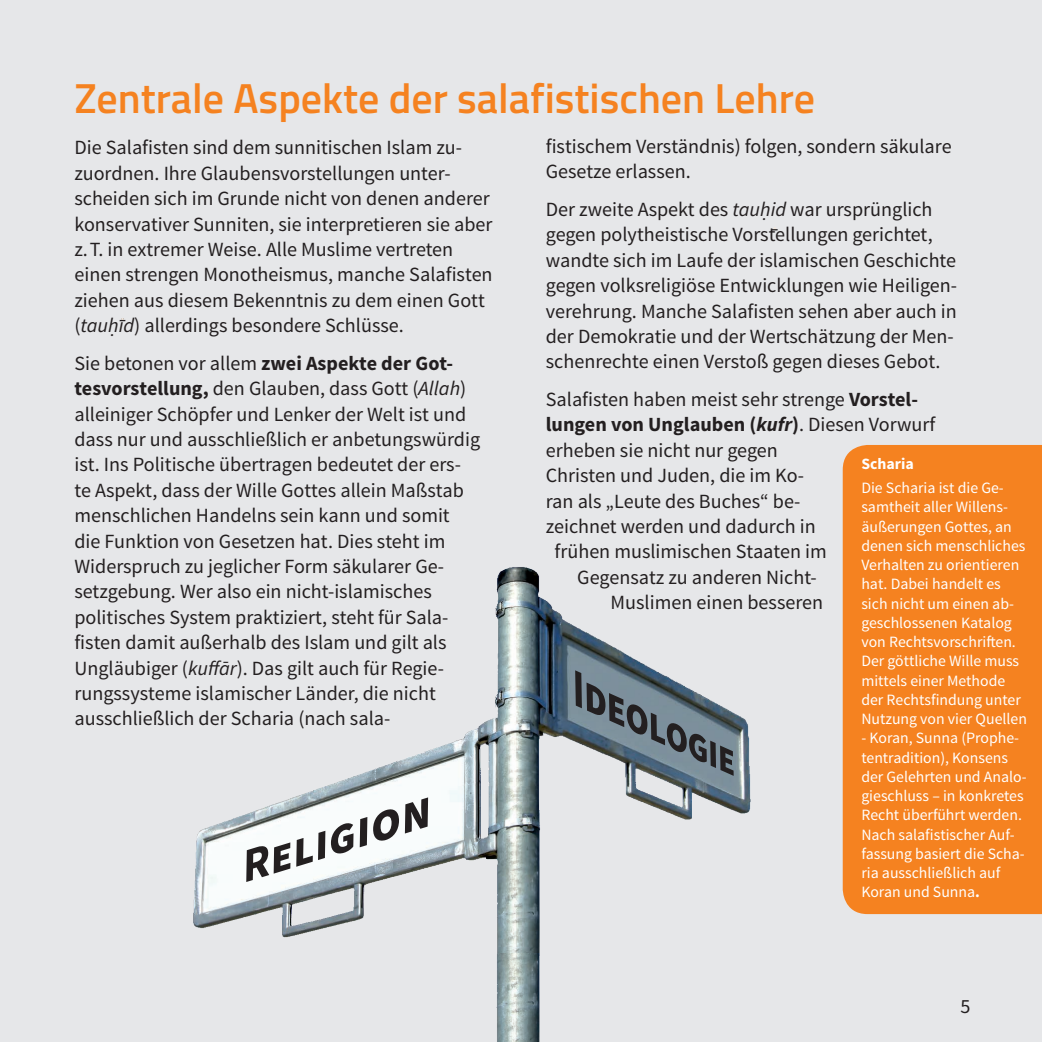
<style>
.page{position:relative;width:1042px;height:1042px;background:#e6e7e9}
.page>*{position:absolute;margin:0;border:0;box-sizing:border-box;transform-origin:0 0}
.t1{font:italic 700 49px "Source Sans Pro";color:#231f20;scale:.93 1}
.t2{font:italic 700 46.38px "Source Sans Pro";color:#231f20}
.t3{font:600 42px "Titillium";color:#f58220}
.t4{font:20.12px/25.4px "Source Sans Pro";color:#231f20}
.t5{font:700 20.12px "Source Sans Pro";color:#231f20}
.t6{font:15.75px/19.2px "Source Sans Pro";color:#fff}
.t7{font:700 15.75px "Source Sans Pro";color:#fff}
.s1{font-style:italic}
.s2{font-weight:700}
.s3{font-weight:400}
.s4{font-size:48.12px}
.s5{font-size:47.25px}
.s6{font-size:46.38px}
.s7{font-size:45.5px}
.s8{font-size:44.62px}
.s9{font-size:43.75px}
.s10{font-size:42.88px}
.s11{font-size:42px}
.s12{font-size:49px}
.s13{font-size:49.88px}
.s14{font-size:50.75px}
.s15{font-size:51.62px}
.s16{font-size:52.5px}
</style>
<div class="page">
<div style="left:887px;top:445px;width:155px;height:469px;background:#f58220"></div>
<img style="left:193px;top:445px;width:694px;height:508px">
<img style="left:496px;top:953px;width:44px;height:89px">
<h3 class="t3" style="left:74px;top:67px;width:742px">Zentrale Aspekte der salafistischen Lehre</h3>
<p class="t4" style="left:74px;top:135px;width:420px">Die Salafisten sind dem sunnitischen Islam zu&shy;zuordnen. Ihre Glaubensvorstellungen unter&shy;scheiden sich im Grunde nicht von denen anderer konservativer Sunniten, sie interpretieren sie aber z.T. in extremer Weise. Alle Muslime vertreten einen strengen Monotheismus, manche Salafisten ziehen aus diesem Bekenntnis zu dem einen Gott (<span class="s1">tauḥid</span>) allerdings besondere Schlüsse.</p>
<p class="t4" style="left:74px;top:351px;width:407px">Sie betonen vor allem <span class="s2">zwei Aspekte der Got&shy;tesvorstellung,</span> den Glauben, dass Gott (<span class="s1">Allah</span>) alleiniger Schöpfer und Lenker der Welt ist und dass nur und ausschließlich er anbetungswürdig ist. Ins Politische übertragen bedeutet der ers&shy;te Aspekt, dass der Wille Gottes allein Maßstab menschlichen Handelns sein kann und somit die Funktion von Gesetzen hat. Dies steht im Widerspruch zu jeglicher Form säkularer Ge&shy;setzgebung. Wer also ein nicht-islamisches politisches System praktiziert, steht für Sala&shy;fisten damit außerhalb des Islam und gilt als Ungläubiger (<span class="s1">kuffār</span>). Das gilt auch für Regie&shy;rungssysteme islamischer Länder, die nicht ausschließlich der Scharia (nach sala-</p>
<p class="t4" style="left:546px;top:134px;width:407px">fistischem Verständnis) folgen, sondern säkulare<br>Gesetze erlassen.</p>
<p class="t4" style="left:546px;top:197px;width:413px">Der zweite Aspekt des <span class="s1">tauḥid</span> war ursprünglich gegen polytheistische Vorstellungen gerichtet, wandte sich im Laufe der islamischen Geschichte gegen volksreligiöse Entwicklungen wie Heiligen&shy;verehrung. Manche Salafisten sehen aber auch in der Demokratie und der Wertschätzung der Men&shy;schenrechte einen Verstoß gegen dieses Gebot.</p>
<p class="t4" style="left:546px;top:387px;width:374px">Salafisten haben meist sehr strenge <span class="s2">Vorstel-</span></p>
<p class="t5" style="left:546px;top:412px;width:391px">lungen von Unglauben (<span class="s1">kufr</span>)<span class="s3">. Diesen Vorwurf</span></p>
<p class="t4" style="left:546px;top:438px;width:234px">erheben sie nicht nur gegen</p>
<p class="t4" style="left:546px;top:463px;width:260px">Christen und Juden, die im Ko-</p>
<p class="t4" style="left:546px;top:488px;width:256px">ran als „Leute des Buches“ be-</p>
<p class="t4" style="left:546px;top:514px;width:272px">zeichnet werden und dadurch in</p>
<p class="t4" style="left:554px;top:539px;width:274px">frühen muslimischen Staaten im</p>
<p class="t4" style="left:577px;top:565px;width:241px">Gegensatz zu anderen Nicht-</p>
<p class="t4" style="left:610px;top:590px;width:214px">Muslimen einen besseren</p>
<p class="t7" style="left:861px;top:453px;width:54px">Scharia</p>
<p class="t6" style="left:861px;top:478px;width:167px">Die Scharia ist die Ge&shy;samtheit aller Willens&shy;äußerungen Gottes, an denen sich menschliches<br>Verhalten zu orientieren hat. Dabei handelt es sich nicht um einen ab&shy;geschlossenen Katalog von Rechtsvorschriften.<br>Der göttliche Wille muss mittels einer Methode der Rechtsfindung unter<br>Nutzung von vier Quellen</p>
<p class="t6" style="left:861px;top:729px;width:167px">- Koran, Sunna (Prophe&shy;tentradition), Konsens der Gelehrten und Analo&shy;gieschluss – in konkretes<br>Recht überführt werden.<br>Nach salafistischer Auf&shy;fassung basiert die Scha&shy;ria ausschließlich auf</p>
<h1 class="t1" style="left:592px;top:660px;width:193px;rotate:24deg">I<span class="s4">d</span><span class="s5">e</span><span class="s6">o</span><span class="s7">l</span><span class="s8">o</span><span class="s9">g</span><span class="s10">i</span><span class="s11">e</span></h1>
<h2 class="t2" style="left:230px;top:840px;width:199px;rotate:-17deg">R<span class="s5">e</span><span class="s4">l</span><span class="s12">i</span><span class="s13">g</span><span class="s14">i</span><span class="s15">o</span><span class="s16">n</span></h2>
<p class="t6" style="left:861px;top:883px;width:120px">Koran und Sunna<span class="s2">.</span></p>
<p class="t4" style="left:960px;top:994px;width:12px">5</p>
</div>
